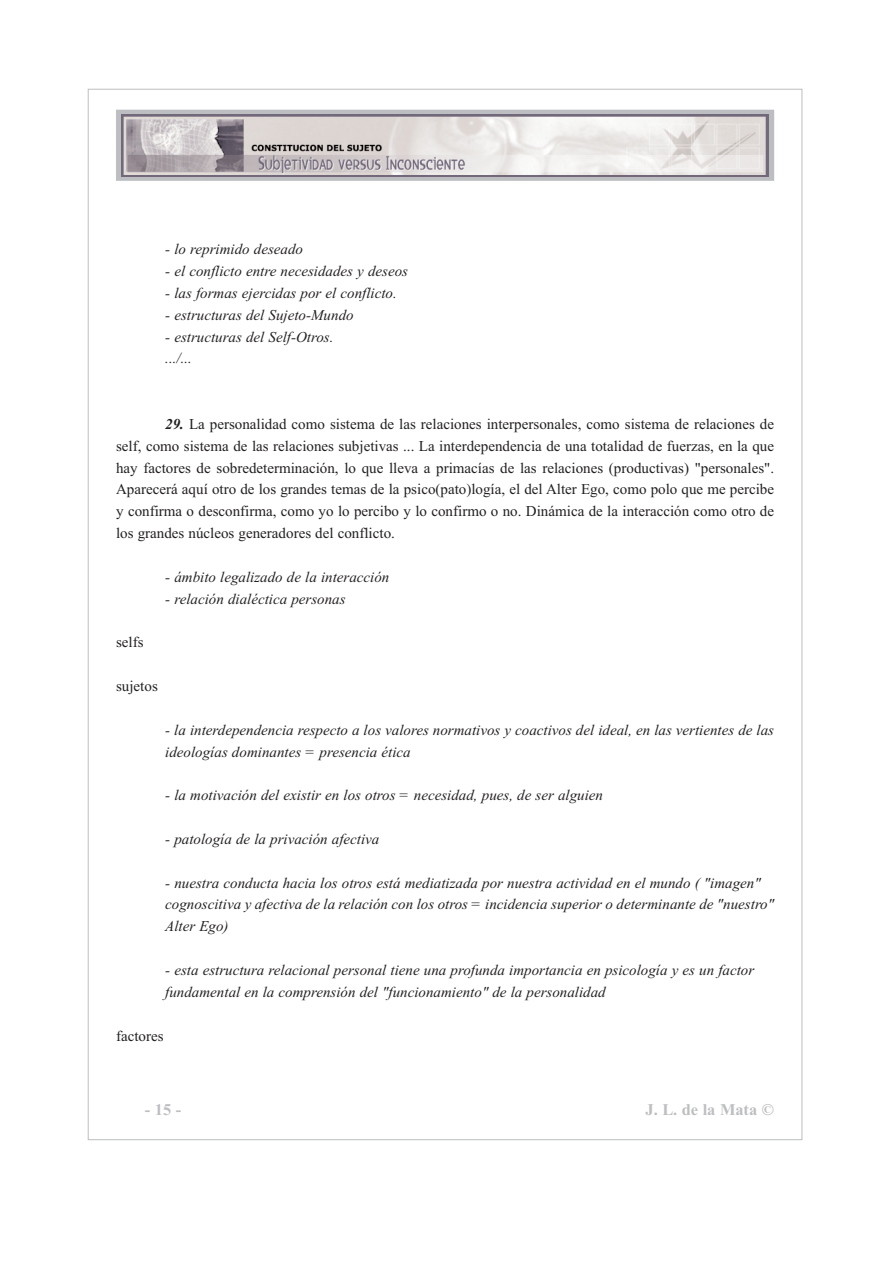
<style>
.page{position:relative;width:893px;height:1263px;background:#fff}
.page>*{position:absolute;margin:0;border:0;box-sizing:border-box;transform-origin:0 0}
.t1{font:700 16.35px "Times New Roman";color:#bdbec1}
.t2{font:italic 15px/21.9px "Times New Roman";color:#231f20}
.t3{font:15px/21.9px "Times New Roman";color:#231f20;text-align:justify}
.s1{font-weight:700;font-style:italic}
</style>
<div class="page">
<svg style="left:118px;top:112px;width:654px;height:67px;fill:#bdbec1"></svg>
<img style="left:121px;top:114px;width:647px;height:62px">
<div style="left:116px;top:110px;width:658px;height:71px;border:1px solid #bdbec1"></div>
<p class="t2" style="left:165px;top:240px;width:139px">- lo reprimido deseado</p>
<p class="t2" style="left:165px;top:261px;width:244px">- el conflicto entre necesidades y deseos</p>
<p class="t2" style="left:165px;top:283px;width:233px">- las formas ejercidas por el conflicto.</p>
<p class="t2" style="left:165px;top:305px;width:190px">- estructuras del Sujeto-Mundo</p>
<p class="t2" style="left:165px;top:327px;width:170px">- estructuras del Self-Otros. .../...</p>
<p class="t3" style="left:116px;top:414px;width:659px;text-indent:49px"><span class="s1">29.</span> La personalidad como sistema de las relaciones interpersonales, como sistema de relaciones de self, como sistema de las relaciones subjetivas ... La interdependencia de una totalidad de fuerzas, en la que hay factores de sobredeterminación, lo que lleva a primacías de las relaciones (productivas) "personales".<br>Aparecerá aquí otro de los grandes temas de la psico(pato)logía, el del Alter Ego, como polo que me percibe y confirma o desconfirma, como yo lo percibo y lo confirmo o no. Dinámica de la interacción como otro de los grandes núcleos generadores del conflicto.</p>
<p class="t2" style="left:165px;top:567px;width:226px">- ámbito legalizado de la interacción</p>
<p class="t2" style="left:165px;top:589px;width:182px">- relación dialéctica personas</p>
<p class="t3" style="left:116px;top:633px;width:29px">selfs</p>
<p class="t3" style="left:116px;top:676px;width:43px">sujetos</p>
<p class="t2" style="left:165px;top:720px;width:610px">- la interdependencia respecto a los valores normativos y coactivos del ideal, en las vertientes de las ideologías dominantes = presencia ética</p>
<p class="t2" style="left:165px;top:786px;width:439px">- la motivación del existir en los otros = necesidad, pues, de ser alguien</p>
<p class="t2" style="left:165px;top:829px;width:216px">- patología de la privación afectiva</p>
<p class="t2" style="left:165px;top:873px;width:610px">- nuestra conducta hacia los otros está mediatizada por nuestra actividad en el mundo ( "imagen" cognoscitiva y afectiva de la relación con los otros = incidencia superior o determinante de "nuestro"<br>Alter Ego)</p>
<p class="t2" style="left:165px;top:960px;width:590px">- esta estructura relacional personal tiene una profunda importancia en psicología y es un factor fundamental en la comprensión del "funcionamiento" de la personalidad</p>
<p class="t3" style="left:116px;top:1026px;width:49px">factores</p>
<p class="t1" style="left:145px;top:1104px;width:38px">- 15 -</p>
<p class="t1" style="left:645px;top:1104px;width:130px">J. L. de la Mata ©</p>
</div>
